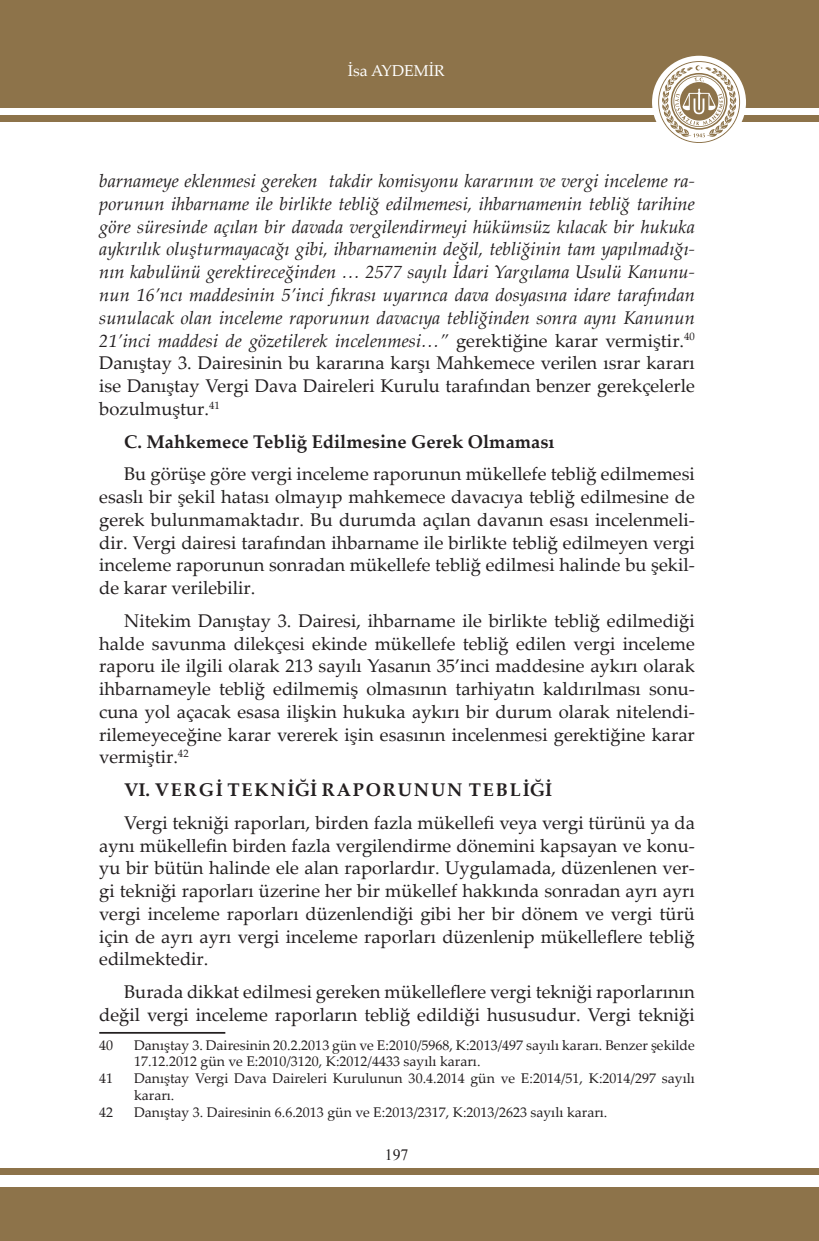
<style>
.page{position:relative;width:819px;height:1241px;background:#fff}
.page>*{position:absolute;margin:0;border:0;box-sizing:border-box;transform-origin:0 0}
.t1{font:18.38px/22.8px "Palatino Linotype";color:#231f20;text-align:justify}
.t2{font:italic 18.38px/22.8px "Palatino Linotype";color:#231f20;text-align:justify}
.t3{font:700 18.38px "Palatino Linotype";color:#231f20}
.t4{font:700 18.38px "Palatino Linotype";letter-spacing:.1em;color:#231f20}
.t5{font:15.75px "Palatino Linotype";color:#fff}
.t6{font:15.75px "Times New Roman";color:#231f20}
.t7{font:14px/16.8px "Palatino Linotype";color:#231f20}
.s1{font-style:normal}
</style>
<div class="page">
<div style="left:0;top:0;width:819px;height:108px;background:#8d734a"></div>
<div style="left:0;top:1187px;width:819px;height:53px;background:#8d734a"></div>
<div style="left:0;top:116px;width:819px;height:6px;background:#8d734a"></div>
<div style="left:0;top:1167px;width:819px;height:6px;background:#8d734a"></div>
<div style="left:652px;top:56px;width:94px;height:93px;background:#fff;border-radius:50%"></div>
<svg style="left:658px;top:61px;width:82px;height:82px"></svg>
<hr style="left:99px;top:1031px;width:126px;height:2px;background:#231f20">
<p class="t5" style="left:348px;top:59px;width:98px">İsa AYDEMİR</p>
<p class="t2" style="left:99px;top:169px;width:597px">barnameye eklenmesi gereken takdir komisyonu kararının ve vergi inceleme ra&shy;porunun ihbarname ile birlikte tebliğ edilmemesi, ihbarnamenin tebliğ tarihine göre süresinde açılan bir davada vergilendirmeyi hükümsüz kılacak bir hukuka aykırılık oluşturmayacağı gibi, ihbarnamenin değil, tebliğinin tam yapılmadığı&shy;nın kabulünü gerektireceğinden … 2577 sayılı İdari Yargılama Usulü Kanunu&shy;nun 16’ncı maddesinin 5’inci fıkrası uyarınca dava dosyasına idare tarafından sunulacak olan inceleme raporunun davacıya tebliğinden sonra aynı Kanunun 21’inci maddesi de gözetilerek incelenmesi…” <span class="s1">gerektiğine karar vermiştir.</span><sup>40<br></sup><span class="s1">Danıştay 3. Dairesinin bu kararına karşı Mahkemece verilen ısrar kararı ise Danıştay Vergi Dava Daireleri Kurulu tarafından benzer gerekçelerle bozulmuştur.</span><sup>41</sup></p>
<p class="t3" style="left:124px;top:428px;width:432px">C. Mahkemece Tebliğ Edilmesine Gerek Olmaması</p>
<p class="t1" style="left:99px;top:462px;width:597px;text-indent:25px">Bu görüşe göre vergi inceleme raporunun mükellefe tebliğ edilmemesi esaslı bir şekil hatası olmayıp mahkemece davacıya tebliğ edilmesine de gerek bulunmamaktadır. Bu durumda açılan davanın esası incelenmeli&shy;dir. Vergi dairesi tarafından ihbarname ile birlikte tebliğ edilmeyen vergi inceleme raporunun sonradan mükellefe tebliğ edilmesi halinde bu şekil&shy;de karar verilebilir.</p>
<p class="t1" style="left:99px;top:608px;width:597px;text-indent:25px">Nitekim Danıştay 3. Dairesi, ihbarname ile birlikte tebliğ edilmediği halde savunma dilekçesi ekinde mükellefe tebliğ edilen vergi inceleme raporu ile ilgili olarak 213 sayılı Yasanın 35’inci maddesine aykırı olarak ihbarnameyle tebliğ edilmemiş olmasının tarhiyatın kaldırılması sonu&shy;cuna yol açacak esasa ilişkin hukuka aykırı bir durum olarak nitelendi&shy;rilemeyeceğine karar vererek işin esasının incelenmesi gerektiğine karar vermiştir.<sup>42</sup></p>
<p class="t4" style="left:124px;top:776px;width:428px">VI. VERGI TEKNIĞI RAPORUNUN TEBLIĞI</p>
<p class="t1" style="left:99px;top:810px;width:597px;text-indent:25px">Vergi tekniği raporları, birden fazla mükellefi veya vergi türünü ya da aynı mükellefin birden fazla vergilendirme dönemini kapsayan ve konu&shy;yu bir bütün halinde ele alan raporlardır. Uygulamada, düzenlenen ver&shy;gi tekniği raporları üzerine her bir mükellef hakkında sonradan ayrı ayrı vergi inceleme raporları düzenlendiği gibi her bir dönem ve vergi türü için de ayrı ayrı vergi inceleme raporları düzenlenip mükelleflere tebliğ edilmektedir.</p>
<p class="t1" style="left:99px;top:979px;width:597px;text-align:right">Burada dikkat edilmesi gereken mükelleflere vergi tekniği raporlarının değil vergi inceleme raporların tebliğ edildiği hususudur. Vergi tekniği</p>
<p class="t7" style="left:99px;top:1035px;width:15px">40</p>
<p class="t7" style="left:134px;top:1035px;width:562px">Danıştay 3. Dairesinin 20.2.2013 gün ve E:2010/5968, K:2013/497 sayılı kararı. Benzer şekilde<br>17.12.2012 gün ve E:2010/3120, K:2012/4433 sayılı kararı.</p>
<p class="t7" style="left:99px;top:1069px;width:15px">41</p>
<p class="t7" style="left:134px;top:1069px;width:562px">Danıştay Vergi Dava Daireleri Kurulunun 30.4.2014 gün ve E:2014/51, K:2014/297 sayılı kararı.</p>
<p class="t7" style="left:99px;top:1102px;width:15px">42</p>
<p class="t7" style="left:134px;top:1102px;width:475px">Danıştay 3. Dairesinin 6.6.2013 gün ve E:2013/2317, K:2013/2623 sayılı kararı.</p>
<p class="t6" style="left:385px;top:1143px;width:25px">197</p>
</div>
